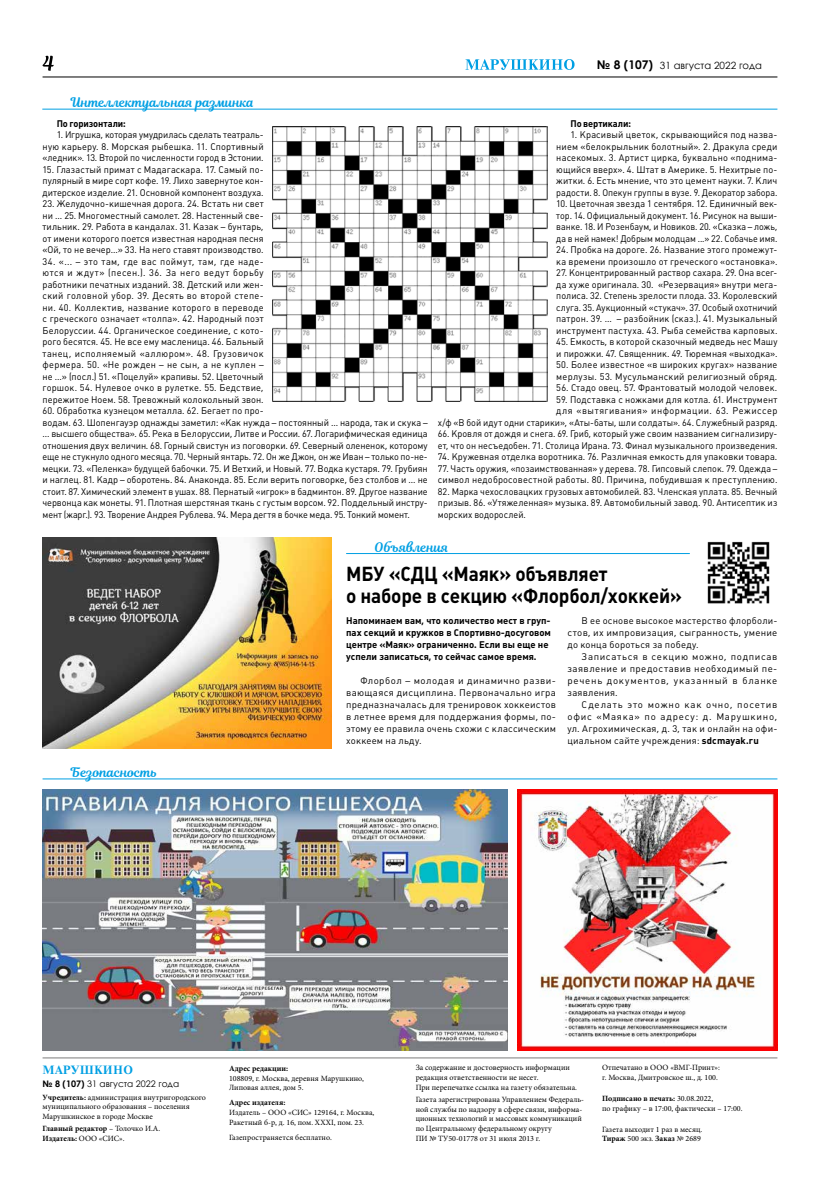
<style>
.page{position:relative;width:820px;height:1191px;background:#fff}
.page>*{position:absolute;margin:0;border:0;box-sizing:border-box;transform-origin:0 0}
.t1{font:700 20px/22px "Plumb C";letter-spacing:-.01em;color:#000;scale:.95 1}
.t2{font:13px "Magnolia Script";color:#009fe3}
.t3{font:700 12px "Newton";letter-spacing:.03em;color:#009fe3}
.t4{font:10px "Century Gothic";color:#000}
.t5{font:9.5px/11.5px "Plumb C";letter-spacing:.005em;color:#000;text-align:justify}
.t6{font:9.5px/11.5px "Plumb C";letter-spacing:.005em;color:#000;text-align:justify;scale:.95 1}
.t7{font:9.5px/11.5px "Plumb C";letter-spacing:.005em;color:#000;text-align:justify;scale:.96 1}
.t8{font:700 9.5px/12px "Plumb C";color:#000}
.t9{font:9.5px/11.5px "Plumb C";letter-spacing:.005em;color:#000;scale:.94 1}
.t10{font:9.5px/11.5px "Plumb C";letter-spacing:.025em;color:#000}
.t11{font:9px "Century Gothic";color:#000}
.t12{font:8px/9.6px "Minion Pro";color:#000}
.t13{font:700 8px/9.6px "Minion Pro";color:#000}
.s1{font-weight:700;font-size:12px}
.s2{font-weight:700}
.s3{font-weight:400}
</style>
<div class="page">
<svg style="left:465px;top:59px;width:109px;height:11px"></svg>
<hr style="left:43px;top:76px;width:734px;height:1px;background:#000">
<svg style="left:43px;top:56px;width:11px;height:15px"></svg>
<hr style="left:43px;top:1057px;width:734px;height:1px;background:#7c7b7b">
<hr style="left:43px;top:778px;width:734px;height:1px;background:#009fe3">
<img style="left:518px;top:789px;width:258px;height:261px">
<img style="left:43px;top:789px;width:464px;height:261px">
<img style="left:43px;top:538px;width:289px;height:210px">
<hr style="left:42px;top:109px;width:735px;height:1px;background:#009fe3">
<img style="left:272px;top:126px;width:275px;height:276px">
<hr style="left:346px;top:553px;width:343px;height:1px;background:#009fe3">
<img style="left:707px;top:541px;width:63px;height:63px">
<h2 class="t2" style="left:71px;top:93px;width:185px">Интеллектуальная разминка</h2>
<p class="t4" style="left:596px;top:58px;width:166px"><span class="s1">№ 8 (107)</span> 31 августа 2022 года</p>
<p class="t8" style="left:57px;top:117px;width:70px">По горизонтали:</p>
<p class="t6" style="left:43px;top:129px;width:234px;text-indent:14px">1. Игрушка, которая умудрилась сделать театраль&shy;ную карьеру. 8. Морская рыбешка. 11. Спортивный «ледник». 13. Второй по численности город в Эстонии.</p>
<p class="t5" style="left:43px;top:164px;width:222px">15. Глазастый примат с Мадагаскара. 17. Самый по&shy;пулярный в мире сорт кофе. 19. Лихо завернутое кон&shy;дитерское изделие. 21. Основной компонент воздуха.</p>
<p class="t5" style="left:43px;top:198px;width:222px">23. Желудочно-кишечная дорога. 24. Встать ни свет ни ... 25. Многоместный самолет. 28. Настенный све&shy;тильник. 29. Работа в кандалах. 31. Казак – бунтарь, от имени которого поется известная народная песня «Ой, то не вечер...» 33. На него ставят производство.</p>
<p class="t5" style="left:43px;top:256px;width:222px">34. «... – это там, где вас поймут, там, где наде&shy;ются и ждут» (песен.). 36. За него ведут борьбу работники печатных изданий. 38. Детский или жен&shy;ский головной убор. 39. Десять во второй степе&shy;ни. 40. Коллектив, название которого в переводе с греческого означает «толпа». 42. Народный поэт Белоруссии. 44. Органическое соединение, с кото&shy;рого бесятся. 45. Не все ему масленица. 46. Бальный танец, исполняемый «аллюром». 48. Грузовичок фермера. 50. «Не рожден – не сын, а не куплен – не ...» (посл.) 51. «Поцелуй» крапивы. 52. Цветочный горшок. 54. Нулевое очко в рулетке. 55. Бедствие, пережитое Ноем. 58. Тревожный колокольный звон.</p>
<p class="t5" style="left:43px;top:405px;width:386px;text-align:left">60. Обработка кузнецом металла. 62. Бегает по про-<br>водам. 63. Шопенгауэр однажды заметил: «Как нужда – постоянный ... народа, так и скука – ... высшего общества». 65. Река в Белоруссии, Литве и России. 67. Логарифмическая единица отношения двух величин. 68. Горный свистун из поговорки. 69. Северный олененок, которому еще не стукнуло одного месяца. 70. Черный янтарь. 72. Он же Джон, он же Иван – только по-не&shy;мецки. 73. «Пеленка» будущей бабочки. 75. И Ветхий, и Новый. 77. Водка кустаря. 79. Грубиян и наглец. 81. Кадр – оборотень. 84. Анаконда. 85. Если верить поговорке, без столбов и ... не стоит. 87. Химический элемент в ушах. 88. Пернатый «игрок» в бадминтон. 89. Другое название червонца как монеты. 91. Плотная шерстяная ткань с густым ворсом. 92. Поддельный инстру&shy;мент (жарг.). 93. Творение Андрея Рублева. 94. Мера дегтя в бочке меда. 95. Тонкий момент.</p>
<p class="t8" style="left:570px;top:117px;width:62px">По вертикали:</p>
<p class="t5" style="left:556px;top:129px;width:222px;text-indent:14px">1. Красивый цветок, скрывающийся под назва&shy;нием «белокрыльник болотный». 2. Дракула среди насекомых. 3. Артист цирка, буквально «поднима&shy;ющийся вверх». 4. Штат в Америке. 5. Нехитрые по&shy;житки. 6. Есть мнение, что это цемент науки. 7. Клич радости. 8. Опекун группы в вузе. 9. Декоратор забора.</p>
<p class="t7" style="left:556px;top:198px;width:232px">10. Цветочная звезда 1 сентября. 12. Единичный век&shy;тор. 14. Официальный документ. 16. Рисунок на выши&shy;ванке. 18. И Розенбаум, и Новиков. 20. «Сказка – ложь, да в ней намек! Добрым молодцам ...» 22. Собачье имя.</p>
<p class="t5" style="left:556px;top:244px;width:222px">24. Пробка на дороге. 26. Название этого промежут&shy;ка времени произошло от греческого «остановка».</p>
<p class="t6" style="left:556px;top:267px;width:234px">27. Концентрированный раствор сахара. 29. Она всег&shy;да хуже оригинала. 30. «Резервация» внутри мега&shy;полиса. 32. Степень зрелости плода. 33. Королевский слуга. 35. Аукционный «стукач». 37. Особый охотничий патрон. 39. ... – разбойник (сказ.). 41. Музыкальный инструмент пастуха. 43. Рыба семейства карповых.</p>
<p class="t7" style="left:556px;top:336px;width:232px">45. Емкость, в которой сказочный медведь нес Машу и пирожки. 47. Священник. 49. Тюремная «выходка».</p>
<p class="t10" style="left:556px;top:359px;width:222px">50. Более известное «в широких кругах» название мерлузы. 53. Мусульманский религиозный обряд.</p>
<p class="t5" style="left:556px;top:382px;width:222px">56. Стадо овец. 57. Франтоватый молодой человек.</p>
<p class="t5" style="left:437px;top:394px;width:341px;text-align:right">59. Подставка с ножками для котла. 61. Инструмент<br>для «вытягивания» информации. 63. Режиссер<br>х/ф «В бой идут одни старики», «Аты-баты, шли солдаты». 64. Служебный разряд.</p>
<p class="t6" style="left:437px;top:428px;width:359px">66. Кровля от дождя и снега. 69. Гриб, который уже своим названием сигнализиру&shy;ет, что он несъедобен. 71. Столица Ирана. 73. Финал музыкального произведения.</p>
<p class="t5" style="left:437px;top:451px;width:341px">74. Кружевная отделка воротника. 76. Различная емкость для упаковки товара.</p>
<p class="t9" style="left:437px;top:463px;width:362px">77. Часть оружия, «позаимствованная» у дерева. 78. Гипсовый слепок. 79. Одежда – символ недобросовестной работы. 80. Причина, побудившая к преступлению.</p>
<p class="t6" style="left:437px;top:486px;width:359px">82. Марка чехословацких грузовых автомобилей. 83. Членская уплата. 85. Вечный призыв. 86. «Утяжеленная» музыка. 89. Автомобильный завод. 90. Антисептик из морских водорослей.</p>
<h2 class="t2" style="left:374px;top:537px;width:75px">Объявления</h2>
<h1 class="t1" style="left:346px;top:563px;width:355px">МБУ «СДЦ «Маяк» объявляет<br>о наборе в секцию «Флорбол/хоккей»</h1>
<p class="t8" style="left:346px;top:615px;width:206px">Напоминаем вам, что количество мест в груп&shy;пах секций и кружков в Спортивно-досуговом центре «Маяк» ограниченно. Если вы еще не успели записаться, то сейчас самое время.</p>
<p class="t5" style="left:346px;top:675px;width:211px;line-height:12px;text-indent:14px">Флорбол – молодая и динамично разви&shy;вающаяся дисциплина. Первоначально игра предназначалась для тренировок хоккеистов в летнее время для поддержания формы, по&shy;этому ее правила очень схожи с классическим хоккеем на льду.</p>
<p class="t5" style="left:567px;top:615px;width:211px;line-height:12px;text-indent:14px">В ее основе высокое мастерство флорболи&shy;стов, их импровизация, сыгранность, умение до конца бороться за победу.</p>
<p class="t5" style="left:567px;top:651px;width:211px;line-height:12px;text-indent:14px">Записаться в секцию можно, подписав заявление и предоставив необходимый пе&shy;речень документов, указанный в бланке заявления.</p>
<p class="t5" style="left:567px;top:699px;width:211px;line-height:12px;text-indent:14px">Сделать это можно как очно, посетив офис «Маяка» по адресу: д. Марушкино, ул. Агрохимическая, д. 3, так и онлайн на офи&shy;циальном сайте учреждения: <span class="s2">sdcmayak.ru</span></p>
<h2 class="t2" style="left:71px;top:763px;width:88px">Безопасность</h2>
<p class="t3" style="left:43px;top:1062px;width:92px">МАРУШКИНО</p>
<p class="t11" style="left:43px;top:1077px;width:138px"><span class="s2">№ 8 (107)</span> 31 августа 2022 года</p>
<p class="t12" style="left:43px;top:1092px;width:165px"><span class="s2">Учредитель:</span> администрация внутригородского муниципального образования – поселения<br>Марушкинское в городе Москве</p>
<p class="t13" style="left:43px;top:1123px;width:119px">Главный редактор <span class="s3">– Толочко И.А.<br></span>Издатель: <span class="s3">ООО «СИС».</span></p>
<p class="t13" style="left:229px;top:1063px;width:61px">Адрес редакции:</p>
<p class="t12" style="left:229px;top:1073px;width:136px">108809, г. Москва, деревня Марушкино,<br>Липовая аллея, дом 5.</p>
<p class="t13" style="left:229px;top:1098px;width:58px">Адрес издателя:</p>
<p class="t12" style="left:229px;top:1107px;width:147px">Издатель – ООО «СИС» 129164, г. Москва,<br>Ракетный б-р, д. 16, пом. XXXI, пом. 23.</p>
<p class="t12" style="left:229px;top:1132px;width:104px">Газепространяется бесплатно.</p>
<p class="t12" style="left:415px;top:1063px;width:163px">За содержание и достоверность информации редакция ответственности не несет.<br>При перепечатке ссылка на газету обязательна.</p>
<p class="t12" style="left:415px;top:1094px;width:170px">Газета зарегистрирована Управлением Федераль&shy;ной службы по надзору в сфере связи, информа&shy;ционных технологий и массовых коммуникаций по Центральному федеральному округу<br>ПИ № ТУ50-01778 от 31 июля 2013 г.</p>
<p class="t12" style="left:602px;top:1063px;width:119px">Отпечатано в ООО «ВМГ-Принт»: г. Москва, Дмитровское ш., д. 100.</p>
<p class="t12" style="left:602px;top:1093px;width:142px"><span class="s2">Подписано в печать:</span> 30.08.2022,<br>по графику – в 17:00, фактически – 17:00.</p>
<p class="t12" style="left:602px;top:1124px;width:101px">Газета выходит 1 раз в месяц.<br><span class="s2">Тираж</span> 500 экз. <span class="s2">Заказ</span> № 2689</p>
</div>
